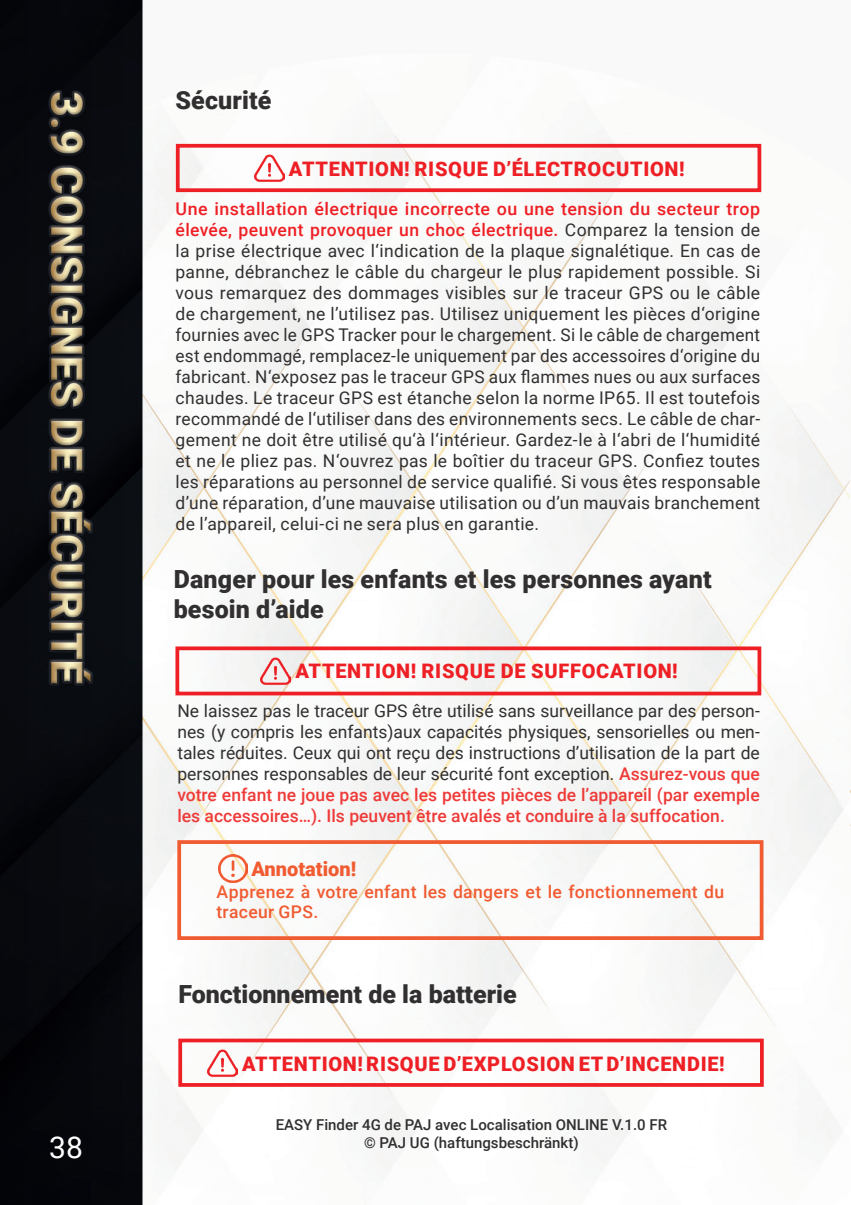
<style>
.page{position:relative;width:851px;height:1205px;background:#fff}
.page>*{position:absolute;margin:0;border:0;box-sizing:border-box;transform-origin:0 0}
.t1{font:30px "Roboto";color:#fff}
.t2{font:900 25px "Roboto";letter-spacing:.005em;color:#312f30}
.t3{font:900 20px "Roboto";letter-spacing:.035em;color:#ee2025}
.t4{font:900 20px "Roboto";color:#f15b31}
.t5{font:17.5px/21px "Roboto";letter-spacing:.005em;color:#312f30;text-align:justify}
.t6{font:500 17.5px/20px "Roboto";letter-spacing:.02em;color:#f15b31}
.t7{font:500 15px/18px "Roboto";color:#312f30;text-align:center}
.s1{font-weight:500;color:#ee2025}
.s2{font-weight:500;color:#ee3b39}
</style>
<div class="page">
<img style="left:0;top:0;width:851px;height:1205px">
<div style="left:176px;top:144px;width:585px;height:48px;border:4px solid #ee2025"></div>
<img style="left:254px;top:153px;width:30px;height:29px">
<div style="left:175px;top:646px;width:586px;height:49px;border:4px solid #ee2025"></div>
<img style="left:260px;top:656px;width:31px;height:29px">
<div style="left:178px;top:1038px;width:585px;height:49px;border:4px solid #ee2025"></div>
<img style="left:207px;top:1048px;width:30px;height:29px">
<div style="left:177px;top:840px;width:586px;height:100px;border:4px solid #f15b31"></div>
<img style="left:219px;top:854px;width:28px;height:29px">
<p class="t1" style="left:49px;top:1126px;width:35px">38</p>
<p class="t2" style="left:175px;top:82px;width:97px">Sécurité</p>
<p class="t3" style="left:289px;top:155px;width:397px">ATTENTION! RISQUE D’ÉLECTROCUTION!</p>
<p class="t5" style="left:175px;top:198px;width:586px"><span class="s1">Une installation électrique incorrecte ou une tension du secteur trop élevée, peuvent provoquer un choc électrique.</span> Comparez la tension de la prise électrique avec l‘indication de la plaque signalétique. En cas de panne, débranchez le câble du chargeur le plus rapidement possible. Si vous remarquez des dommages visibles sur le traceur GPS ou le câble de chargement, ne l’utilisez pas. Utilisez uniquement les pièces d‘origine fournies avec le GPS Tracker pour le chargement. Si le câble de chargement est endommagé, remplacez-le uniquement par des accessoires d‘origine du fabricant. N‘exposez pas le traceur GPS aux flammes nues ou aux surfaces chaudes. Le traceur GPS est étanche selon la norme IP65. Il est toutefois recommandé de l‘utiliser dans des environnements secs. Le câble de char&shy;gement ne doit être utilisé qu‘à l‘intérieur. Gardez-le à l‘abri de l‘humidité et ne le pliez pas. N‘ouvrez pas le boîtier du traceur GPS. Confiez toutes les réparations au personnel de service qualifié. Si vous êtes responsable d’une réparation, d’une mauvaise utilisation ou d’un mauvais branchement de l’appareil, celui-ci ne sera plus en garantie.</p>
<p class="t2" style="left:174px;top:562px;width:539px">Danger pour les enfants et les personnes ayant</p>
<p class="t2" style="left:174px;top:592px;width:151px">besoin d’aide</p>
<p class="t3" style="left:295px;top:656px;width:384px">ATTENTION! RISQUE DE SUFFOCATION!</p>
<p class="t5" style="left:177px;top:700px;width:584px">Ne laissez pas le traceur GPS être utilisé sans surveillance par des person&shy;nes (y compris les enfants)aux capacités physiques, sensorielles ou men&shy;tales réduites. Ceux qui ont reçu des instructions d’utilisation de la part de personnes responsables de leur sécurité font exception. <span class="s2">Assurez-vous que votre enfant ne joue pas avec les petites pièces de l’appareil (par exemple les accessoires…). Ils peuvent être avalés et conduire à la suffocation.</span></p>
<p class="t4" style="left:251px;top:854px;width:106px">Annotation!</p>
<p class="t6" style="left:216px;top:881px;width:509px">Apprenez à votre enfant les dangers et le fonctionnement du traceur GPS.</p>
<p class="t2" style="left:178px;top:976px;width:340px">Fonctionnement de la batterie</p>
<p class="t3" style="left:242px;top:1049px;width:484px">ATTENTION! RISQUE D’EXPLOSION ET D’INCENDIE!</p>
<p class="t7" style="left:276px;top:1115px;width:393px">EASY Finder 4G de PAJ avec Localisation ONLINE V.1.0 FR © PAJ UG (haftungsbeschränkt)</p>
</div>
